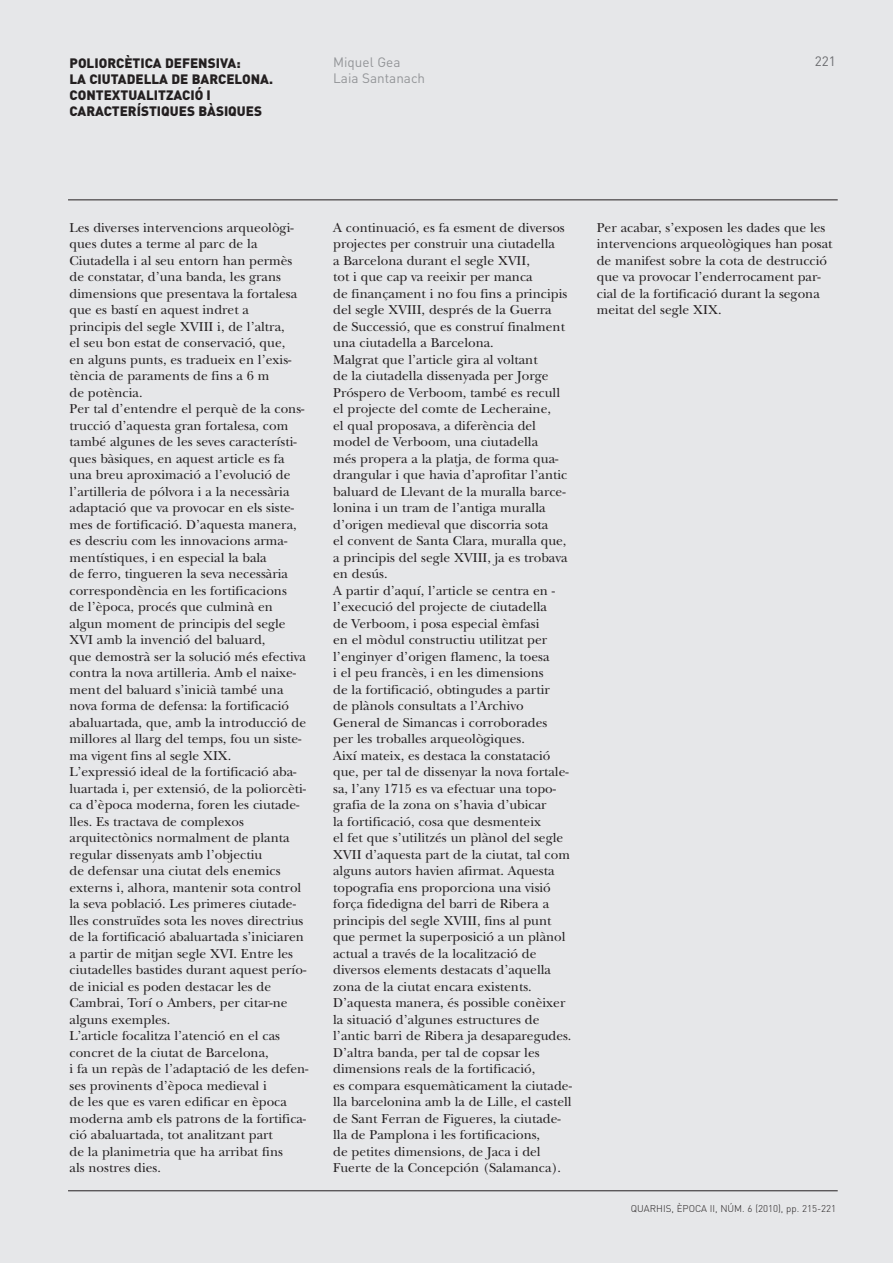
<style>
.page{position:relative;width:893px;height:1263px;background:#e6e7e9}
.page>*{position:absolute;margin:0;border:0;box-sizing:border-box;transform-origin:0 0}
.t1{font:13.5px/16.5px "New Baskerville";color:#231f20}
.t2{font:900 13.5px/16.2px "DIN";color:#231f20}
.t3{font:13.5px/16.2px "DIN";color:#939598}
.t4{font:13.5px "DIN";color:#6c6d70}
.t5{font:300 9.75px "DIN";color:#231f20}
</style>
<div class="page">
<hr style="left:68px;top:1190px;width:770px;height:1px;background:#231f20">
<hr style="left:68px;top:200px;width:770px;height:1px;background:#231f20">
<p class="t2" style="left:70px;top:55px;width:205px">POLIORCÈTICA DEFENSIVA:<br>LA CIUTADELLA DE BARCELONA.<br>CONTEXTUALITZACIÓ I<br>CARACTERÍSTIQUES BÀSIQUES</p>
<p class="t3" style="left:333px;top:54px;width:94px">Miquel Gea<br>Laia Santanach</p>
<p class="t4" style="left:815px;top:53px;width:23px">221</p>
<p class="t1" style="left:70px;top:221px;width:240px">Les diverses intervencions arqueològi&shy;ques dutes a terme al parc de la Ciutadella i al seu entorn han permès de constatar, d’una banda, les grans dimensions que presentava la fortalesa que es bastí en aquest indret a<br>principis del segle XVIII i, de l’altra,<br>el seu bon estat de conservació, que,<br>en alguns punts, es tradueix en l’exis&shy;tència de paraments de fins a 6 m<br>de potència.<br>Per tal d’entendre el perquè de la cons&shy;trucció d’aquesta gran fortalesa, com també algunes de les seves característi&shy;ques bàsiques, en aquest article es fa una breu aproximació a l’evolució de l’artilleria de pólvora i a la necessària adaptació que va provocar en els siste&shy;mes de fortificació. D’aquesta manera, es descriu com les innovacions arma&shy;mentístiques, i en especial la bala<br>de ferro, tingueren la seva necessària correspondència en les fortificacions<br>de l’època, procés que culminà en algun moment de principis del segle XVI amb la invenció del baluard,<br>que demostrà ser la solució més efectiva contra la nova artilleria. Amb el naixe&shy;ment del baluard s’inicià també una nova forma de defensa: la fortificació abaluartada, que, amb la introducció de millores al llarg del temps, fou un siste&shy;ma vigent fins al segle XIX.<br>L’expressió ideal de la fortificació aba&shy;luartada i, per extensió, de la poliorcèti&shy;ca d’època moderna, foren les ciutade&shy;lles. Es tractava de complexos arquitectònics normalment de planta regular dissenyats amb l’objectiu<br>de defensar una ciutat dels enemics externs i, alhora, mantenir sota control la seva població. Les primeres ciutade&shy;lles construïdes sota les noves directrius de la fortificació abaluartada s’iniciaren a partir de mitjan segle XVI. Entre les ciutadelles bastides durant aquest perío&shy;de inicial es poden destacar les de Cambrai, Torí o Ambers, per citar-ne alguns exemples.<br>L’article focalitza l’atenció en el cas concret de la ciutat de Barcelona,<br>i fa un repàs de l’adaptació de les defen&shy;ses provinents d’època medieval i<br>de les que es varen edificar en època moderna amb els patrons de la fortifica&shy;ció abaluartada, tot analitzant part<br>de la planimetria que ha arribat fins<br>als nostres dies.</p>
<p class="t1" style="left:333px;top:221px;width:240px">A continuació, es fa esment de diversos projectes per construir una ciutadella<br>a Barcelona durant el segle XVII,<br>tot i que cap va reeixir per manca<br>de finançament i no fou fins a principis del segle XVIII, després de la Guerra<br>de Successió, que es construí finalment una ciutadella a Barcelona.<br>Malgrat que l’article gira al voltant<br>de la ciutadella dissenyada per Jorge Próspero de Verboom, també es recull el projecte del comte de Lecheraine,<br>el qual proposava, a diferència del model de Verboom, una ciutadella<br>més propera a la platja, de forma qua&shy;drangular i que havia d’aprofitar l’antic baluard de Llevant de la muralla barce&shy;lonina i un tram de l’antiga muralla d’origen medieval que discorria sota<br>el convent de Santa Clara, muralla que, a principis del segle XVIII, ja es trobava en desús.<br>A partir d’aquí, l’article se centra en - l’execució del projecte de ciutadella<br>de Verboom, i posa especial èmfasi<br>en el mòdul constructiu utilitzat per l’enginyer d’origen flamenc, la toesa<br>i el peu francès, i en les dimensions<br>de la fortificació, obtingudes a partir<br>de plànols consultats a l’Archivo General de Simancas i corroborades<br>per les troballes arqueològiques.<br>Així mateix, es destaca la constatació que, per tal de dissenyar la nova fortale&shy;sa, l’any 1715 es va efectuar una topo&shy;grafia de la zona on s’havia d’ubicar<br>la fortificació, cosa que desmenteix<br>el fet que s’utilitzés un plànol del segle XVII d’aquesta part de la ciutat, tal com alguns autors havien afirmat. Aquesta topografia ens proporciona una visió força fidedigna del barri de Ribera a principis del segle XVIII, fins al punt que permet la superposició a un plànol actual a través de la localització de diversos elements destacats d’aquella zona de la ciutat encara existents.<br>D’aquesta manera, és possible conèixer la situació d’algunes estructures de l’antic barri de Ribera ja desaparegudes.<br>D’altra banda, per tal de copsar les dimensions reals de la fortificació,<br>es compara esquemàticament la ciutade&shy;lla barcelonina amb la de Lille, el castell de Sant Ferran de Figueres, la ciutade&shy;lla de Pamplona i les fortificacions,<br>de petites dimensions, de Jaca i del Fuerte de la Concepción (Salamanca).</p>
<p class="t1" style="left:597px;top:221px;width:237px">Per acabar, s’exposen les dades que les intervencions arqueològiques han posat de manifest sobre la cota de destrucció que va provocar l’enderrocament par&shy;cial de la fortificació durant la segona meitat del segle XIX.</p>
<p class="t5" style="left:631px;top:1202px;width:207px">QUARHIS, ÈPOCA II, NÚM. 6 (2010), pp. 215-221</p>
</div>
